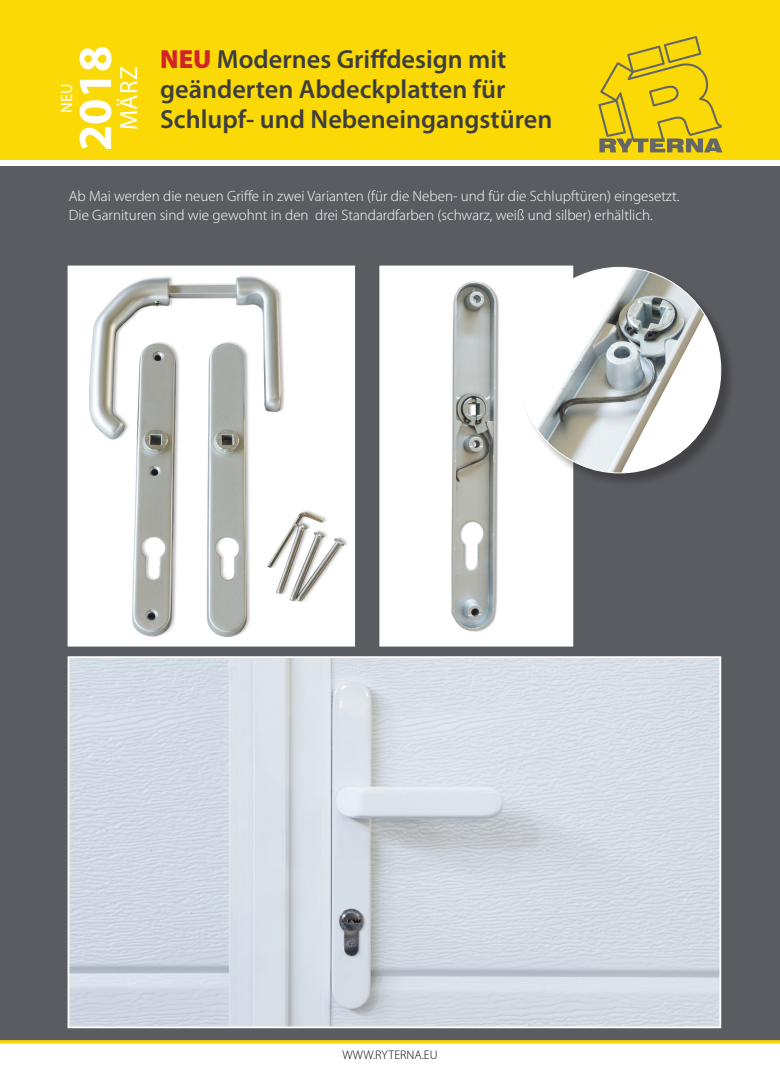
<style>
.page{position:relative;width:780px;height:1088px;background:#fff}
.page>*{position:absolute;margin:0;border:0;box-sizing:border-box;transform-origin:0 0}
.t1{font:700 47.5px "Myriad Pro";color:#fff}
.t2{font:600 26.25px/30px "Myriad Pro";color:#3e3e3f}
.t3{font:25px "Myriad Pro";color:#fff}
.t4{font:16.25px "Myriad Pro";color:#fff}
.t5{font:300 15px/18.8px "Myriad Pro";color:#fff}
.t6{font:300 12.5px "Myriad Pro";color:#040503}
.s1{font-weight:900;color:#d1232a}
</style>
<div class="page">
<div style="left:0;top:0;width:780px;height:159px;background:#fad906"></div>
<div style="left:0;top:167px;width:780px;height:875px;background:#5a5c62"></div>
<svg style="left:598px;top:36px;width:124px;height:116px"></svg>
<svg style="left:0;top:1040px;width:780px;height:4px;fill:#fad90c"></svg>
<img style="left:71px;top:269px;width:281px;height:374px">
<div style="left:68px;top:266px;width:287px;height:380px;border:2px solid #fff"></div>
<img style="left:382px;top:269px;width:188px;height:374px">
<div style="left:379px;top:266px;width:194px;height:380px;border:2px solid #fff"></div>
<img style="left:71px;top:659px;width:647px;height:366px">
<div style="left:68px;top:656px;width:653px;height:372px;border:2px solid #fff"></div>
<div style="left:519px;top:268px;width:216px;height:220px;background:#231f20;opacity:.41"></div>
<img style="left:518px;top:267px;width:202px;height:206px">
<h1 class="t1" style="left:64px;top:151px;width:107px;rotate:-90deg">2018</h1>
<h3 class="t3" style="left:113px;top:130px;width:65px;rotate:-90deg">MÄRZ</h3>
<p class="t4" style="left:57px;top:113px;width:31px;rotate:-90deg">NEU</p>
<h2 class="t2" style="left:160px;top:44px;width:394px"><span class="s1">NEU</span> Modernes Griffdesign mit geänderten Abdeckplatten für<br>Schlupf- und Nebeneingangstüren</h2>
<p class="t5" style="left:69px;top:187px;width:612px">Ab Mai werden die neuen Griffe in zwei Varianten (für die Neben- und für die Schlupftüren) eingesetzt.<br>Die Garnituren sind wie gewohnt in den drei Standardfarben (schwarz, weiß und silber) erhältlich.</p>
<p class="t6" style="left:342px;top:1048px;width:97px">WWW.RYTERNA.EU</p>
</div>
